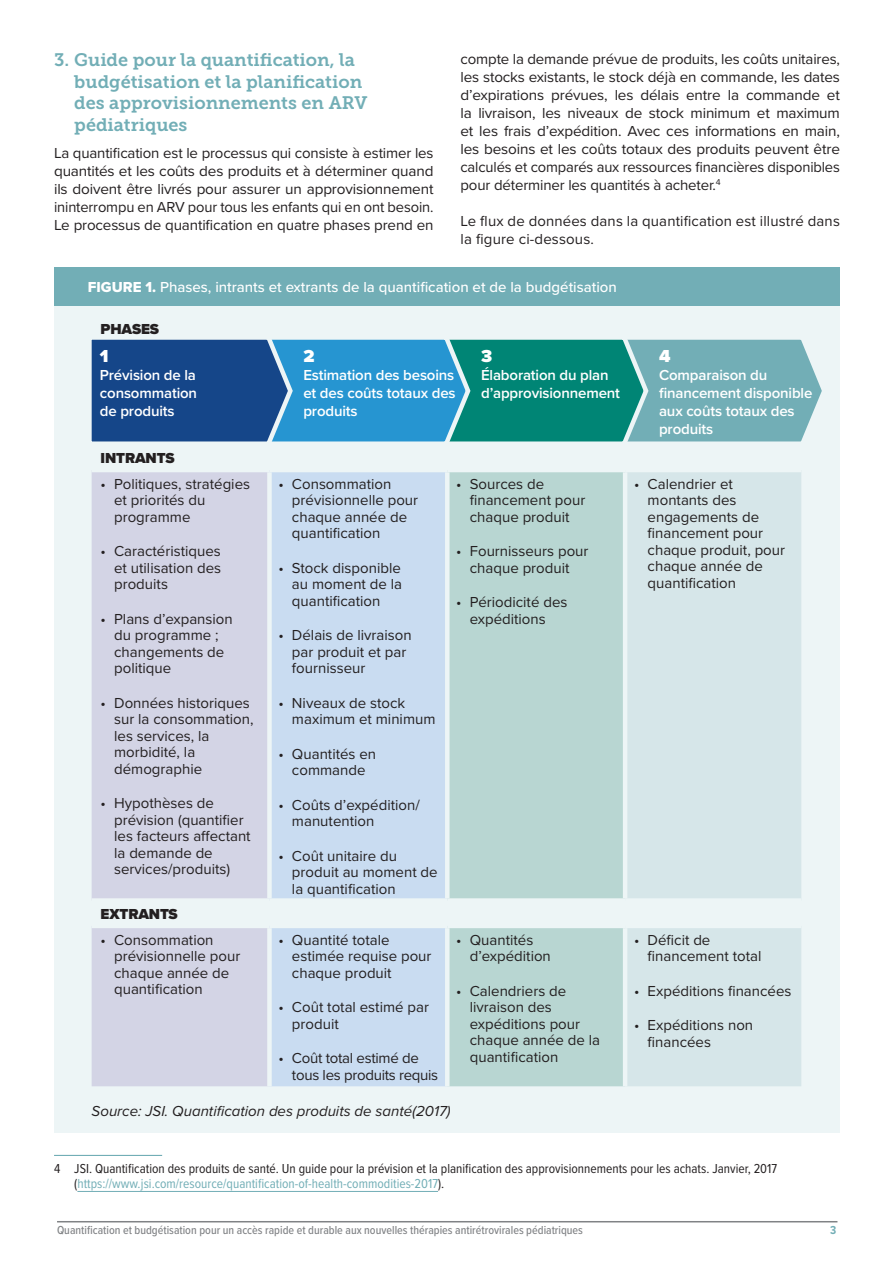
<style>
.page{position:relative;width:894px;height:1263px;background:#fff}
.page>*{position:absolute;margin:0;border:0;box-sizing:border-box;transform-origin:0 0}
.t1{font:18px/21.6px "Museo Slab 700";color:#72aeb6}
.t2{font:900 18px "Proxima Nova";color:#fff}
.t3{font:15px/16.5px "Proxima Nova";color:#231f20}
.t4{font:600 15px/18px "Proxima Nova";letter-spacing:-.01em;color:#fff}
.t5{font:500 15px "Proxima Nova";color:#fff}
.t6{font:italic 15px "Proxima Nova";color:#231f20}
.t7{font:15px/16.5px "Proxima Nova";letter-spacing:-.02em;color:#231f20}
.t8{font:900 15px "Proxima Nova";letter-spacing:-.01em;color:#231f20}
.t9{font:13.5px/15px "Proxima Nova Cond";color:#231f20}
.t10{font:500 12px "Proxima Nova Cond";color:#808285}
.t11{font:700 12px "Proxima Nova Cond";color:#72aeb6}
.s1{font-family:"Proxima Nova Extrabld";font-weight:400}
.s2{color:#72aeb6}
</style>
<div class="page">
<hr style="left:57px;top:1221px;width:780px;height:1px;background:#808285">
<hr style="left:54px;top:1154px;width:108px;height:2px;background:#72aeb6">
<hr style="left:77px;top:1191px;width:361px;height:1px;background:#72aeb6">
<div style="left:54px;top:267px;width:785px;height:865px;background:#edf5f6"></div>
<div style="left:54px;top:267px;width:785px;height:39px;background:#72aeb6"></div>
<div style="left:92px;top:472px;width:175px;height:614px;background:#d3d4e5"></div>
<div style="left:271px;top:472px;width:174px;height:614px;background:#c9dcf1"></div>
<div style="left:449px;top:472px;width:173px;height:614px;background:#b8d6d2"></div>
<div style="left:627px;top:472px;width:174px;height:614px;background:#d6e6e9"></div>
<hr style="left:92px;top:898px;width:177px;height:4px;background:#edf5f6">
<hr style="left:269px;top:898px;width:178px;height:4px;background:#edf5f6">
<svg style="left:447px;top:898px;width:178px;height:4px"></svg>
<hr style="left:625px;top:898px;width:176px;height:4px;background:#edf5f6">
<div style="left:92px;top:923px;width:177px;height:5px;background:#edf5f6"></div>
<div style="left:269px;top:923px;width:178px;height:5px;background:#edf5f6"></div>
<div style="left:447px;top:923px;width:178px;height:5px;background:#edf5f6"></div>
<div style="left:625px;top:923px;width:176px;height:5px;background:#edf5f6"></div>
<svg style="left:91px;top:339px;width:731px;height:103px;background:#3487a4"></svg>
<p class="t1" style="left:74px;top:49px;width:294px;text-indent:-20px">3. Guide pour la quantification, la budgétisation et la planification des approvisionnements en ARV pédiatriques</p>
<p class="t3" style="left:54px;top:143px;width:381px;line-height:18px;text-align:justify">La quantification est le processus qui consiste à estimer les quantités et les coûts des produits et à déterminer quand ils doivent être livrés pour assurer un approvisionnement ininterrompu en ARV pour tous les enfants qui en ont besoin.<br>Le processus de quantification en quatre phases prend en</p>
<p class="t3" style="left:460px;top:50px;width:381px;line-height:18px;text-align:justify">compte la demande prévue de produits, les coûts unitaires, les stocks existants, le stock déjà en commande, les dates d’expirations prévues, les délais entre la commande et la livraison, les niveaux de stock minimum et maximum et les frais d’expédition. Avec ces informations en main, les besoins et les coûts totaux des produits peuvent être calculés et comparés aux ressources financières disponibles pour déterminer les quantités à acheter.<sup>4</sup></p>
<p class="t3" style="left:460px;top:212px;width:381px;line-height:18px">Le flux de données dans la quantification est illustré dans la figure ci-dessous.</p>
<p class="t5" style="left:88px;top:276px;width:530px"><span class="s1">FIGURE 1.</span> Phases, intrants et extrants de la quantification et de la budgétisation</p>
<p class="t8" style="left:101px;top:317px;width:60px">PHASES</p>
<p class="t2" style="left:100px;top:342px;width:10px">1</p>
<p class="t4" style="left:100px;top:365px;width:99px;text-align:justify">Prévision de la consommation de produits</p>
<p class="t8" style="left:101px;top:447px;width:75px">INTRANTS</p>
<p class="t3" style="left:114px;top:475px;width:137px;text-indent:-14px">• Politiques, stratégies et priorités du programme</p>
<p class="t3" style="left:114px;top:542px;width:108px;text-align:justify;text-indent:-14px">• Caractéristiques et utilisation des produits</p>
<p class="t3" style="left:114px;top:610px;width:120px;text-indent:-14px">• Plans d’expansion du programme ; changements de politique</p>
<p class="t3" style="left:114px;top:694px;width:141px;text-indent:-14px">• Données historiques sur la consommation, les services, la morbidité, la démographie</p>
<p class="t3" style="left:114px;top:794px;width:138px;text-indent:-14px">• Hypothèses de prévision (quantifier les facteurs affectant la demande de services/produits)</p>
<p class="t2" style="left:303px;top:342px;width:13px">2</p>
<p class="t4" style="left:303px;top:365px;width:154px;text-align:justify">Estimation des besoins et des coûts totaux des produits</p>
<p class="t2" style="left:481px;top:342px;width:13px">3</p>
<p class="t4" style="left:481px;top:365px;width:140px">Élaboration du plan d’approvisionnement</p>
<p class="t3" style="left:292px;top:475px;width:128px;text-indent:-14px">• Consommation prévisionnelle pour chaque année de quantification</p>
<p class="t3" style="left:292px;top:559px;width:112px;text-align:justify;text-indent:-14px">• Stock disponible au moment de la quantification</p>
<p class="t3" style="left:292px;top:626px;width:121px;text-indent:-14px">• Délais de livraison par produit et par fournisseur</p>
<p class="t3" style="left:292px;top:694px;width:145px;text-indent:-14px">• Niveaux de stock maximum et minimum</p>
<p class="t3" style="left:278px;top:745px;width:99px;text-align:center">• Quantités en commande</p>
<p class="t3" style="left:292px;top:796px;width:129px;text-indent:-14px">• Coûts d’expédition/ manutention</p>
<p class="t3" style="left:292px;top:847px;width:147px;text-indent:-14px">• Coût unitaire du produit au moment de la quantification</p>
<p class="t3" style="left:469px;top:475px;width:117px;text-indent:-13px">• Sources de financement pour chaque produit</p>
<p class="t3" style="left:456px;top:542px;width:134px;text-align:center">• Fournisseurs pour chaque produit</p>
<p class="t3" style="left:456px;top:593px;width:113px;text-align:center">• Périodicité des expéditions</p>
<p class="t8" style="left:101px;top:903px;width:79px">EXTRANTS</p>
<p class="t3" style="left:114px;top:930px;width:128px;text-indent:-14px">• Consommation prévisionnelle pour chaque année de quantification</p>
<p class="t3" style="left:292px;top:930px;width:141px;text-indent:-14px">• Quantité totale estimée requise pour chaque produit</p>
<p class="t3" style="left:292px;top:998px;width:138px;text-indent:-14px">• Coût total estimé par produit</p>
<p class="t7" style="left:292px;top:1049px;width:148px;text-indent:-14px">• Coût total estimé de tous les produits requis</p>
<p class="t3" style="left:469px;top:930px;width:83px;text-indent:-13px">• Quantités d’expédition</p>
<p class="t3" style="left:469px;top:981px;width:132px;text-indent:-13px">• Calendriers de livraison des expéditions pour chaque année de la quantification</p>
<p class="t6" style="left:92px;top:1100px;width:360px">Source: JSI. Quantification des produits de santé(2017)</p>
<p class="t2" style="left:658px;top:342px;width:13px">4</p>
<p class="t4" style="left:658px;top:365px;width:155px">Comparaison du financement disponible aux coûts totaux des produits</p>
<p class="t3" style="left:647px;top:475px;width:139px;text-indent:-14px">• Calendrier et montants des engagements de financement pour chaque produit, pour chaque année de quantification</p>
<p class="t3" style="left:647px;top:930px;width:115px;text-indent:-14px">• Déficit de financement total</p>
<p class="t3" style="left:634px;top:981px;width:159px">• Expéditions financées</p>
<p class="t3" style="left:647px;top:1016px;width:107px;text-indent:-14px">• Expéditions non financées</p>
<p class="t9" style="left:74px;top:1160px;width:704px;text-indent:-20px">4 JSI. Quantification des produits de santé. Un guide pour la prévision et la planification des approvisionnements pour les achats. Janvier, 2017 (<span class="s2">https://www.jsi.com/resource/quantification-of-health-commodities-2017</span>).</p>
<p class="t10" style="left:57px;top:1221px;width:527px">Quantification et budgétisation pour un accès rapide et durable aux nouvelles thérapies antirétrovirales pédiatriques</p>
<p class="t11" style="left:829px;top:1221px;width:8px">3</p>
</div>
